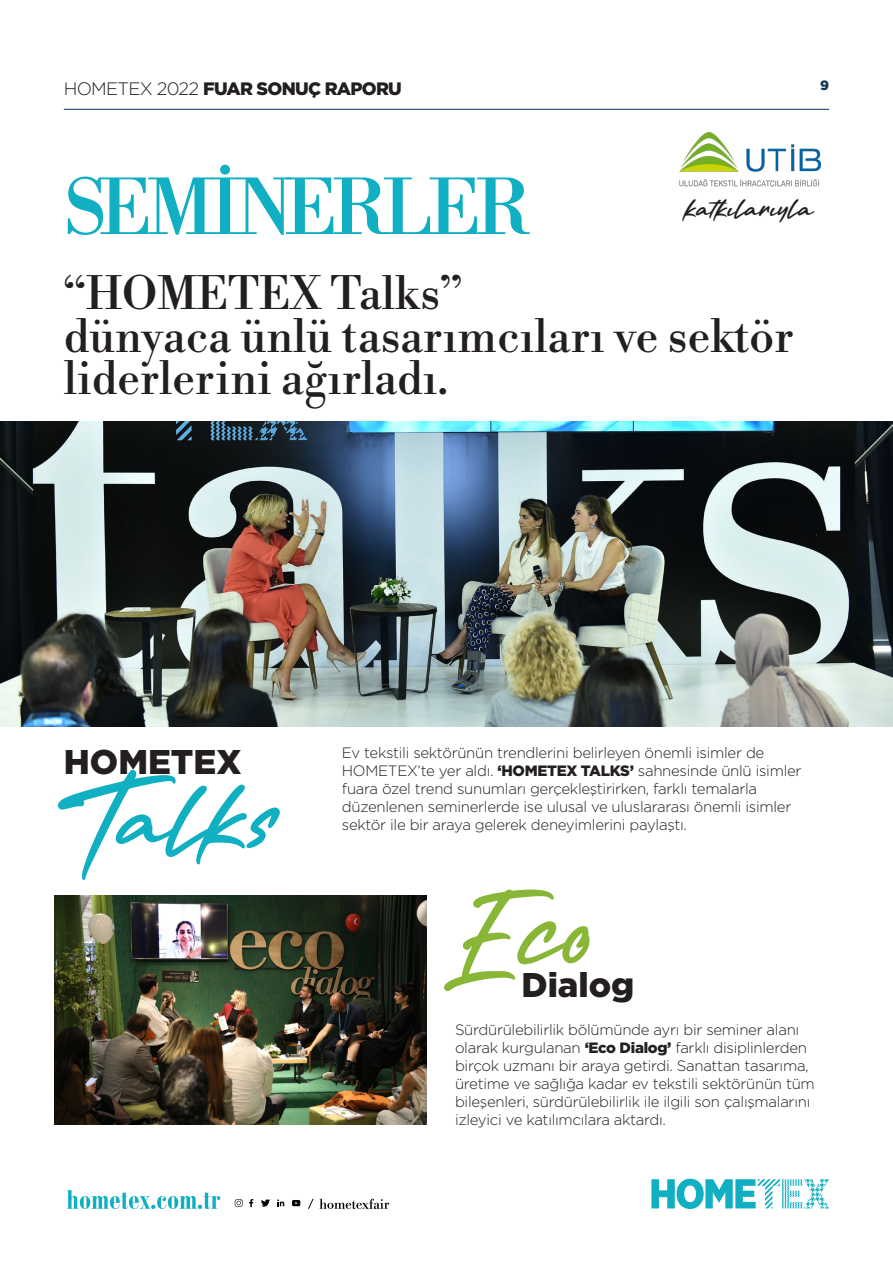
<style>
.page{position:relative;width:893px;height:1263px;background:#fff}
.page>*{position:absolute;margin:0;border:0;box-sizing:border-box;transform-origin:0 0}
.t1{font:115.05px "Dark Twenty";color:#10afc1}
.t2{font:115.05px "Dark Twenty";color:#88b636}
.Left{font:75px "Libre Bodoni";letter-spacing:-.06em;color:#10afc1}
.t3{font:45px/42px "Libre Bodoni";color:#231f20}
.t4{font:900 34.35px "Gotham";color:#231f20}
.t5{font:31.5px "Dark Twenty";color:#231f20}
.t6{font:900 18px "Gotham";letter-spacing:-.04em;color:#231f20}
.t7{font:300 15px/18px "Gotham";letter-spacing:-.02em;color:#231f20}
.t8{font:900 13.5px "Gotham";color:#0d3655}
.s1{font-weight:300}
.s2{font-weight:900}
</style>
<div class="page">
<hr style="left:64px;top:109px;width:765px;height:1px;background:#0d3655">
<img style="left:0;top:422px;width:893px;height:305px">
<svg style="left:308px;top:1199px;width:81px;height:10px"></svg>
<svg style="left:235px;top:1199px;width:8px;height:8px"></svg>
<svg style="left:249px;top:1199px;width:4px;height:8px"></svg>
<svg style="left:261px;top:1199px;width:10px;height:8px"></svg>
<svg style="left:277px;top:1199px;width:7px;height:7px"></svg>
<svg style="left:292px;top:1200px;width:8px;height:6px"></svg>
<svg style="left:67px;top:1190px;width:153px;height:19px"></svg>
<svg style="left:651px;top:1179px;width:178px;height:30px"></svg>
<img style="left:54px;top:895px;width:373px;height:230px">
<img style="left:679px;top:132px;width:142px;height:54px">
<p class="t6" style="left:64px;top:77px;width:340px"><span class="s1">HOMETEX 2022</span> FUAR SONUÇ RAPORU</p>
<p class="t8" style="left:820px;top:76px;width:10px">9</p>
<p class="Left" style="left:64px;top:165px;width:466px">SEMİNERLER</p>
<p class="t3" style="left:64px;top:275px;width:400px">“HOMETEX Talks”</p>
<p class="t3" style="left:64px;top:317px;width:732px">dünyaca ünlü tasarımcıları ve sektör liderlerini ağırladı.</p>
<p class="t5" style="left:686px;top:181px;width:129px">katkılarıyla</p>
<p class="t4" style="left:64px;top:738px;width:179px">HOMETEX</p>
<p class="t1" style="left:64px;top:721px;width:218px">Talks</p>
<p class="t7" style="left:342px;top:744px;width:461px">Ev tekstili sektörünün trendlerini belirleyen önemli isimler de HOMETEX’te yer aldı. <span class="s2">‘HOMETEX TALKS’</span> sahnesinde ünlü isimler fuara özel trend sunumları gerçekleştirirken, farklı temalarla düzenlenen seminerlerde ise ulusal ve uluslararası önemli isimler sektör ile bir araya gelerek deneyimlerini paylaştı.</p>
<p class="t2" style="left:455px;top:836px;width:142px">Eco</p>
<p class="t4" style="left:521px;top:961px;width:114px">Dialog</p>
<p class="t7" style="left:455px;top:1020px;width:361px">Sürdürülebilirlik bölümünde ayrı bir seminer alanı olarak kurgulanan <span class="s2">‘Eco Dialog’</span> farklı disiplinlerden birçok uzmanı bir araya getirdi. Sanattan tasarıma, üretime ve sağlığa kadar ev tekstili sektörünün tüm bileşenleri, sürdürülebilirlik ile ilgili son çalışmalarını izleyici ve katılımcılara aktardı.</p>
</div>
